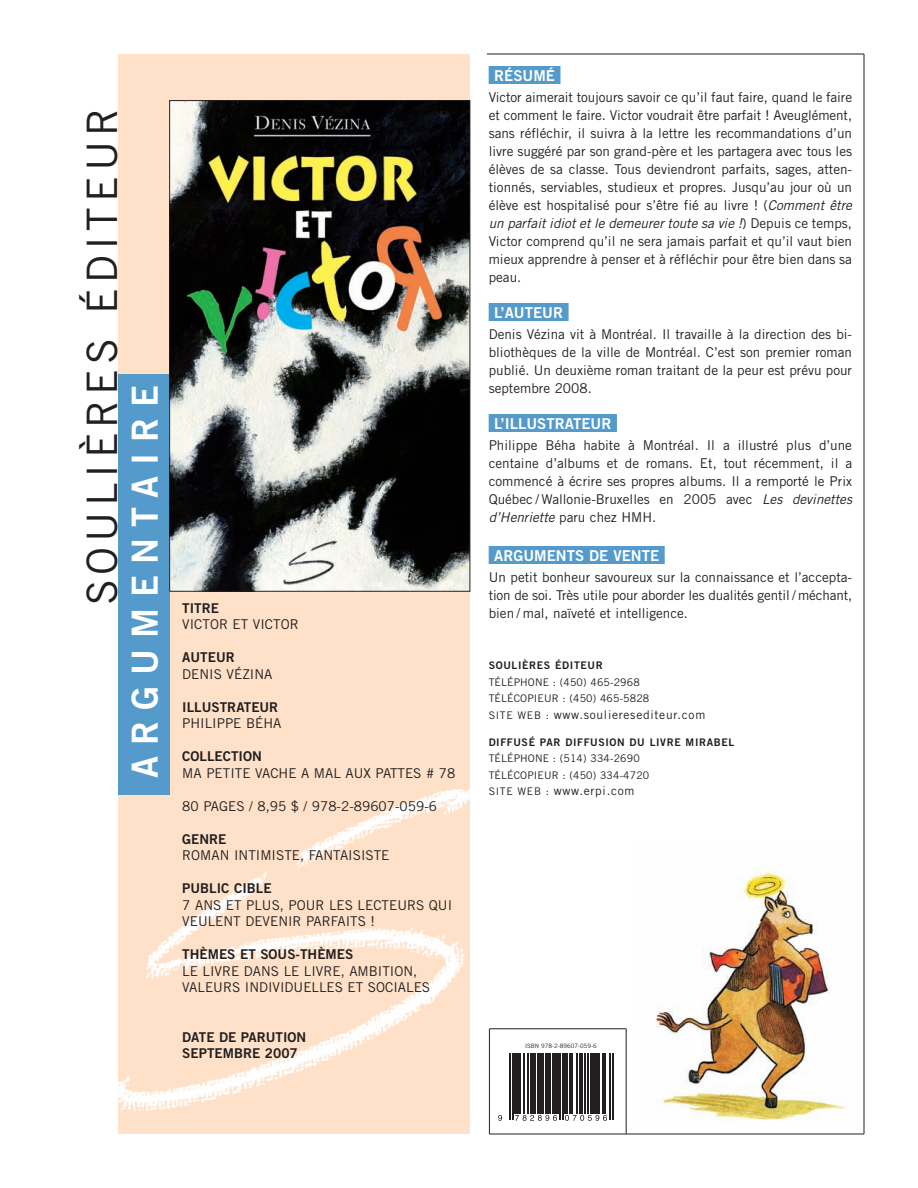
<style>
.page{position:relative;width:918px;height:1188px;background:#fff}
.page>*{position:absolute;margin:0;border:0;box-sizing:border-box;transform-origin:0 0}
.t1{font:42px "Trade Gothic";letter-spacing:.12em;color:#231f20}
.t2{font:36px "Trade Gothic Bold Two";letter-spacing:.305em;color:#fff}
.t3{font:15px "Trade Gothic Bold Two";color:#fff}
.t4{font:13.5px/18px "Trade Gothic";color:#231f20;text-align:justify}
.t5{font:13.5px/16.5px "Trade Gothic Bold Two";color:#231f20}
.t6{font:12px "Trade Gothic";letter-spacing:.06em;color:#231f20}
.t7{font:10.5px/16.5px "Trade Gothic";letter-spacing:.01em;color:#231f20}
.t8{font:10.5px "Trade Gothic Bold Two";letter-spacing:.06em;color:#231f20}
.t9{font:6px "Trade Gothic";color:#231f20}
.s1{font-style:italic}
.s2{font-size:10.5px}
</style>
<div class="page">
<img style="left:633px;top:844px;width:231px;height:290px">
<svg style="left:500px;top:1053px;width:114px;height:67px"></svg>
<svg style="left:498px;top:1115px;width:4px;height:6px"></svg>
<hr style="left:510px;top:1053px;width:1px;height:66px;background:#231f20">
<hr style="left:512px;top:1053px;width:1px;height:66px;background:#231f20">
<hr style="left:514px;top:1053px;width:3px;height:61px;background:#231f20">
<hr style="left:518px;top:1053px;width:3px;height:61px;background:#231f20">
<hr style="left:524px;top:1053px;width:1px;height:61px;background:#231f20">
<hr style="left:527px;top:1053px;width:1px;height:61px;background:#231f20">
<hr style="left:530px;top:1053px;width:3px;height:61px;background:#231f20">
<hr style="left:534px;top:1053px;width:2px;height:61px;background:#231f20">
<hr style="left:537px;top:1053px;width:2px;height:61px;background:#231f20">
<hr style="left:540px;top:1053px;width:3px;height:61px;background:#231f20">
<hr style="left:546px;top:1053px;width:1px;height:61px;background:#231f20">
<hr style="left:548px;top:1053px;width:3px;height:61px;background:#231f20">
<hr style="left:552px;top:1053px;width:1px;height:61px;background:#231f20">
<div style="left:554px;top:1053px;width:5px;height:61px;background:#231f20"></div>
<svg style="left:515px;top:1115px;width:42px;height:6px"></svg>
<hr style="left:560px;top:1053px;width:1px;height:66px;background:#231f20">
<hr style="left:562px;top:1053px;width:1px;height:66px;background:#231f20">
<hr style="left:564px;top:1053px;width:3px;height:61px;background:#231f20">
<hr style="left:570px;top:1053px;width:1px;height:61px;background:#231f20">
<hr style="left:572px;top:1053px;width:1px;height:61px;background:#231f20">
<hr style="left:576px;top:1053px;width:1px;height:61px;background:#231f20">
<hr style="left:579px;top:1053px;width:4px;height:61px;background:#231f20">
<hr style="left:585px;top:1053px;width:1px;height:61px;background:#231f20">
<hr style="left:587px;top:1053px;width:1px;height:61px;background:#231f20">
<hr style="left:590px;top:1053px;width:3px;height:61px;background:#231f20">
<hr style="left:595px;top:1053px;width:3px;height:61px;background:#231f20">
<hr style="left:599px;top:1053px;width:1px;height:61px;background:#231f20">
<hr style="left:602px;top:1053px;width:1px;height:61px;background:#231f20">
<hr style="left:604px;top:1053px;width:1px;height:61px;background:#231f20">
<svg style="left:565px;top:1115px;width:42px;height:6px"></svg>
<hr style="left:610px;top:1053px;width:1px;height:66px;background:#231f20">
<hr style="left:612px;top:1053px;width:1px;height:66px;background:#231f20">
<div style="left:118px;top:54px;width:352px;height:1080px;background:#fee1c8"></div>
<div style="left:118px;top:374px;width:52px;height:420px;background:#549aca"></div>
<img style="left:171px;top:102px;width:297px;height:487px">
<div style="left:169px;top:100px;width:301px;height:491px;border:1px solid #231f20"></div>
<hr style="left:864px;top:54px;width:1px;height:1080px;background:#231f20">
<hr style="left:487px;top:54px;width:377px;height:1px;background:#231f20">
<hr style="left:489px;top:1134px;width:375px;height:1px;background:#231f20">
<div style="left:489px;top:66px;width:71px;height:18px;background:#549aca"></div>
<div style="left:489px;top:303px;width:80px;height:18px;background:#549aca"></div>
<div style="left:489px;top:414px;width:128px;height:18px;background:#549aca"></div>
<div style="left:489px;top:546px;width:176px;height:18px;background:#549aca"></div>
<hr style="left:489px;top:1029px;width:1px;height:105px;background:#231f20">
<hr style="left:626px;top:1029px;width:1px;height:105px;background:#231f20">
<hr style="left:489px;top:1029px;width:137px;height:1px;background:#231f20">
<img style="left:118px;top:788px;width:352px;height:324px">
<h1 class="t1" style="left:87px;top:605px;width:499px;rotate:-90deg">SOULIÈRES ÉDITEUR</h1>
<h2 class="t2" style="left:132px;top:778px;width:394px;rotate:-90deg">ARGUMENTAIRE</h2>
<p class="t3" style="left:489px;top:70px;width:73px"><sub>1</sub>RÉSUMÉ<sub>1</sub></p>
<p class="t4" style="left:489px;top:89px;width:365px">Victor aimerait toujours savoir ce qu’il faut faire, quand le faire et comment le faire. Victor voudrait être parfait ! Aveuglément, sans réfléchir, il suivra à la lettre les recommandations d’un livre suggéré par son grand-père et les partagera avec tous les élèves de sa classe. Tous deviendront parfaits, sages, atten&shy;tionnés, serviables, studieux et propres. Jusqu’au jour où un élève est hospitalisé pour s’être fié au livre ! (<span class="s1">Comment être un parfait idiot et le demeurer toute sa vie !</span>) Depuis ce temps, Victor comprend qu’il ne sera jamais parfait et qu’il vaut bien mieux apprendre à penser et à réfléchir pour être bien dans sa peau.</p>
<p class="t3" style="left:489px;top:307px;width:81px"><sub>1</sub>L’AUTEUR<sub>1</sub></p>
<p class="t4" style="left:489px;top:326px;width:365px">Denis Vézina vit à Montréal. Il travaille à la direction des bi&shy;bliothèques de la ville de Montréal. C’est son premier roman publié. Un deuxième roman traitant de la peur est prévu pour septembre 2008.</p>
<p class="t3" style="left:489px;top:418px;width:130px"><sub>1</sub>L’ILLUSTRATEUR<sub>1</sub></p>
<p class="t4" style="left:489px;top:437px;width:365px">Philippe Béha habite à Montréal. Il a illustré plus d’une centaine d’albums et de romans. Et, tout récemment, il a commencé à écrire ses propres albums. Il a remporté le Prix Québec / Wallonie-Bruxelles en 2005 avec <span class="s1">Les devinettes d’Henriette</span> paru chez HMH.</p>
<p class="t3" style="left:489px;top:550px;width:178px"><sub>1</sub>ARGUMENTS DE VENTE<sub>1</sub></p>
<p class="t4" style="left:489px;top:569px;width:365px">Un petit bonheur savoureux sur la connaissance et l’accepta&shy;tion de soi. Très utile pour aborder les dualités gentil / méchant, bien / mal, naïveté et intelligence.</p>
<p class="t8" style="left:489px;top:661px;width:116px">SOULIÈRES ÉDITEUR</p>
<p class="t7" style="left:489px;top:674px;width:162px">TÉLÉPHONE : (450) 465-2968<br>TÉLÉCOPIEUR : (450) 465-5828</p>
<p class="t6" style="left:489px;top:710px;width:218px"><span class="s2">SITE WEB :</span> www.soulieresediteur.com</p>
<p class="t8" style="left:489px;top:738px;width:247px">DIFFUSÉ PAR DIFFUSION DU LIVRE MIRABEL</p>
<p class="t7" style="left:489px;top:751px;width:162px">TÉLÉPHONE : (514) 334-2690<br>TÉLÉCOPIEUR : (450) 334-4720</p>
<p class="t6" style="left:489px;top:786px;width:147px"><span class="s2">SITE WEB :</span> www.erpi.com</p>
<p class="t5" style="left:182px;top:601px;width:38px">TITRE</p>
<p class="t4" style="left:182px;top:617px;width:118px">VICTOR ET VICTOR</p>
<p class="t5" style="left:182px;top:650px;width:54px">AUTEUR</p>
<p class="t4" style="left:182px;top:666px;width:92px">DENIS VÉZINA</p>
<p class="t5" style="left:182px;top:700px;width:98px">ILLUSTRATEUR</p>
<p class="t4" style="left:182px;top:716px;width:101px">PHILIPPE BÉHA</p>
<p class="t5" style="left:182px;top:749px;width:81px">COLLECTION</p>
<p class="t4" style="left:182px;top:765px;width:275px">MA PETITE VACHE A MAL AUX PATTES # 78</p>
<p class="t4" style="left:182px;top:798px;width:256px">80 PAGES / 8,95 $ / 978-2-89607-059-6</p>
<p class="t5" style="left:182px;top:832px;width:46px">GENRE</p>
<p class="t4" style="left:182px;top:848px;width:209px">ROMAN INTIMISTE, FANTAISISTE</p>
<p class="t5" style="left:182px;top:881px;width:91px">PUBLIC CIBLE</p>
<p class="t4" style="left:182px;top:898px;width:271px;line-height:16.5px">7 ANS ET PLUS, POUR LES LECTEURS QUI<br>VEULENT DEVENIR PARFAITS !</p>
<p class="t5" style="left:182px;top:947px;width:173px">THÈMES ET SOUS-THÈMES</p>
<p class="t4" style="left:182px;top:964px;width:249px;line-height:16.5px">LE LIVRE DANS LE LIVRE, AMBITION,<br>VALEURS INDIVIDUELLES ET SOCIALES</p>
<p class="t5" style="left:182px;top:1030px;width:126px">DATE DE PARUTION<br>SEPTEMBRE 2007</p>
<p class="t9" style="left:525px;top:1044px;width:73px">ISBN 978-2-89607-059-6</p>
</div>
